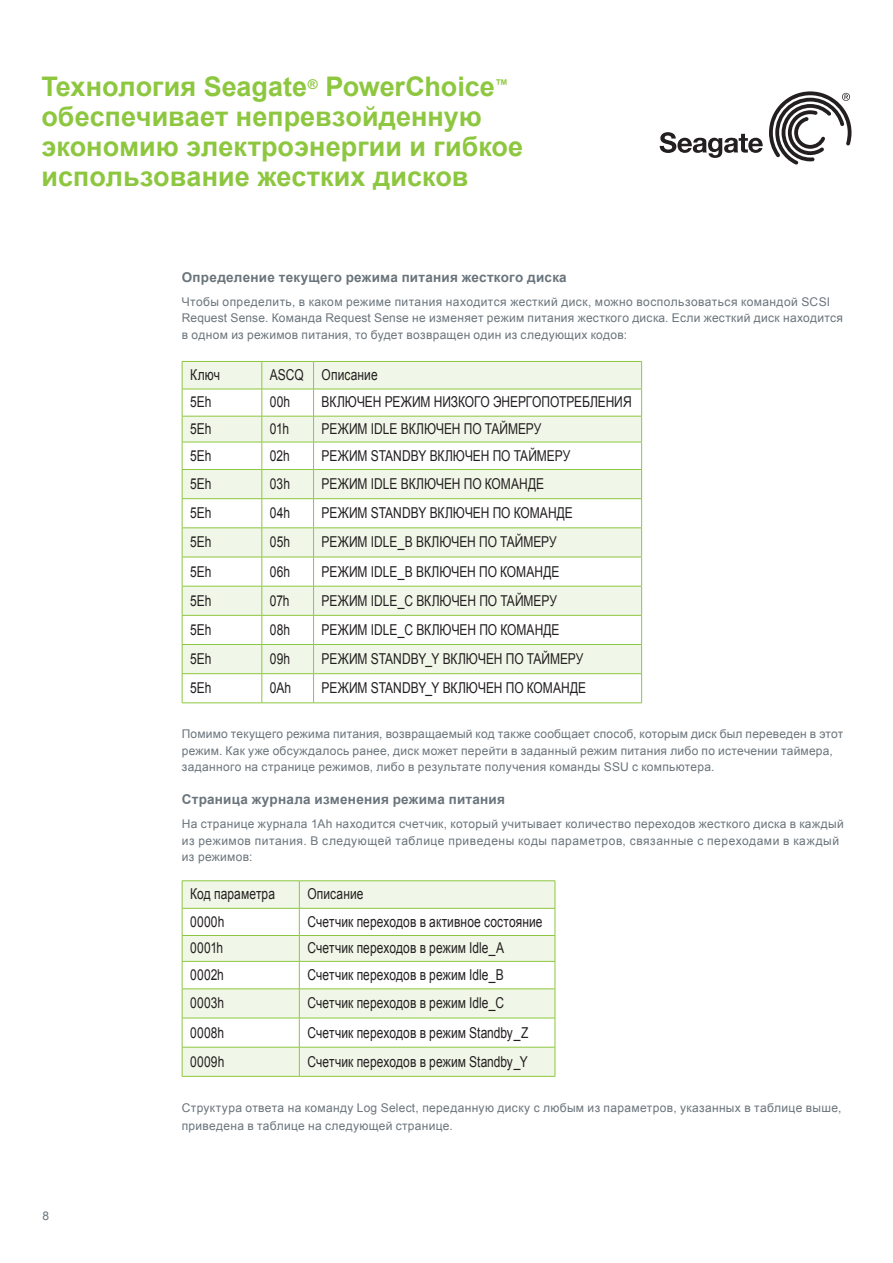
<style>
.page{position:relative;width:893px;height:1263px;background:#fff}
.page>*{position:absolute;margin:0;border:0;box-sizing:border-box;transform-origin:0 0}
.t1{font:700 27px/30px "Arial";color:#8dc73f}
.t2{font:15px "Arial";letter-spacing:.005em;color:#231f20;scale:.8 1}
.t3{font:700 13.5px "Arial";letter-spacing:.02em;color:#6a747b}
.t4{font:12px/16.5px "Arial";letter-spacing:.025em;color:#6a747b}
</style>
<div class="page">
<svg style="left:183px;top:362px;width:458px;height:311px;fill:#f1f7e8"></svg>
<hr style="left:182px;top:361px;width:80px;height:1px;background:#8dc73f">
<hr style="left:262px;top:361px;width:52px;height:1px;background:#8dc73f">
<hr style="left:314px;top:361px;width:328px;height:1px;background:#8dc73f">
<hr style="left:182px;top:389px;width:80px;height:1px;background:#8dc73f">
<hr style="left:262px;top:389px;width:52px;height:1px;background:#8dc73f">
<hr style="left:314px;top:389px;width:328px;height:1px;background:#8dc73f">
<svg style="left:182px;top:362px;width:1px;height:341px"></svg>
<hr style="left:182px;top:416px;width:80px;height:1px;background:#8dc73f">
<hr style="left:182px;top:442px;width:80px;height:1px;background:#8dc73f">
<hr style="left:182px;top:469px;width:80px;height:1px;background:#8dc73f">
<hr style="left:182px;top:498px;width:80px;height:1px;background:#8dc73f">
<hr style="left:182px;top:528px;width:80px;height:1px;background:#8dc73f">
<hr style="left:182px;top:557px;width:80px;height:1px;background:#8dc73f">
<hr style="left:182px;top:586px;width:80px;height:1px;background:#8dc73f">
<hr style="left:182px;top:615px;width:80px;height:1px;background:#8dc73f">
<hr style="left:182px;top:644px;width:80px;height:1px;background:#8dc73f">
<hr style="left:182px;top:673px;width:80px;height:1px;background:#8dc73f">
<svg style="left:262px;top:362px;width:1px;height:341px"></svg>
<hr style="left:262px;top:416px;width:52px;height:1px;background:#8dc73f">
<hr style="left:314px;top:416px;width:328px;height:1px;background:#8dc73f">
<hr style="left:262px;top:442px;width:52px;height:1px;background:#8dc73f">
<hr style="left:314px;top:442px;width:328px;height:1px;background:#8dc73f">
<hr style="left:262px;top:469px;width:52px;height:1px;background:#8dc73f">
<hr style="left:314px;top:469px;width:328px;height:1px;background:#8dc73f">
<svg style="left:313px;top:362px;width:1px;height:341px"></svg>
<svg style="left:641px;top:362px;width:1px;height:341px"></svg>
<hr style="left:262px;top:498px;width:52px;height:1px;background:#8dc73f">
<hr style="left:314px;top:498px;width:328px;height:1px;background:#8dc73f">
<hr style="left:262px;top:528px;width:52px;height:1px;background:#8dc73f">
<hr style="left:314px;top:528px;width:328px;height:1px;background:#8dc73f">
<hr style="left:262px;top:557px;width:52px;height:1px;background:#8dc73f">
<hr style="left:314px;top:557px;width:328px;height:1px;background:#8dc73f">
<hr style="left:262px;top:586px;width:52px;height:1px;background:#8dc73f">
<hr style="left:314px;top:586px;width:328px;height:1px;background:#8dc73f">
<hr style="left:262px;top:615px;width:52px;height:1px;background:#8dc73f">
<hr style="left:314px;top:615px;width:328px;height:1px;background:#8dc73f">
<hr style="left:262px;top:644px;width:52px;height:1px;background:#8dc73f">
<hr style="left:314px;top:644px;width:328px;height:1px;background:#8dc73f">
<hr style="left:262px;top:673px;width:52px;height:1px;background:#8dc73f">
<hr style="left:314px;top:673px;width:328px;height:1px;background:#8dc73f">
<hr style="left:182px;top:703px;width:80px;height:1px;background:#8dc73f">
<hr style="left:262px;top:703px;width:52px;height:1px;background:#8dc73f">
<hr style="left:314px;top:703px;width:328px;height:1px;background:#8dc73f">
<svg style="left:183px;top:881px;width:372px;height:195px;fill:#f1f7e8"></svg>
<hr style="left:182px;top:880px;width:117px;height:1px;background:#8dc73f">
<hr style="left:299px;top:880px;width:256px;height:1px;background:#8dc73f">
<hr style="left:182px;top:908px;width:117px;height:1px;background:#8dc73f">
<hr style="left:299px;top:908px;width:256px;height:1px;background:#8dc73f">
<svg style="left:182px;top:881px;width:1px;height:195px"></svg>
<hr style="left:182px;top:935px;width:117px;height:1px;background:#8dc73f">
<hr style="left:182px;top:961px;width:117px;height:1px;background:#8dc73f">
<hr style="left:182px;top:988px;width:117px;height:1px;background:#8dc73f">
<hr style="left:182px;top:1018px;width:117px;height:1px;background:#8dc73f">
<hr style="left:182px;top:1047px;width:117px;height:1px;background:#8dc73f">
<hr style="left:299px;top:935px;width:256px;height:1px;background:#8dc73f">
<hr style="left:299px;top:961px;width:256px;height:1px;background:#8dc73f">
<hr style="left:299px;top:988px;width:256px;height:1px;background:#8dc73f">
<hr style="left:182px;top:1076px;width:117px;height:1px;background:#8dc73f">
<svg style="left:299px;top:881px;width:1px;height:195px"></svg>
<svg style="left:555px;top:881px;width:1px;height:195px"></svg>
<hr style="left:299px;top:1018px;width:256px;height:1px;background:#8dc73f">
<hr style="left:299px;top:1047px;width:256px;height:1px;background:#8dc73f">
<hr style="left:299px;top:1076px;width:256px;height:1px;background:#8dc73f">
<svg style="left:660px;top:132px;width:103px;height:26px"></svg>
<svg style="left:769px;top:91px;width:82px;height:74px"></svg>
<h1 class="t1" style="left:41px;top:73px;width:483px">Технология Seagate<sup>®</sup> PowerChoice<sup>™ </sup>обеспечивает непревзойденную экономию электроэнергии и гибкое использование жестких дисков</h1>
<p class="t4" style="left:43px;top:1208px;width:8px">8</p>
<p class="t3" style="left:182px;top:268px;width:386px">Определение текущего режима питания жесткого диска</p>
<p class="t4" style="left:182px;top:293px;width:663px">Чтобы определить, в каком режиме питания находится жесткий диск, можно воспользоваться командой SCSI<br>Request Sense. Команда Request Sense не изменяет режим питания жесткого диска. Если жесткий диск находится в одном из режимов питания, то будет возвращен один из следующих кодов:</p>
<p class="t2" style="left:190px;top:365px;width:39px">Ключ</p>
<p class="t2" style="left:270px;top:365px;width:136px">ASCQ Описание</p>
<p class="t2" style="left:190px;top:392px;width:28px">5Eh</p>
<p class="t2" style="left:270px;top:392px;width:27px">00h</p>
<p class="t2" style="left:322px;top:392px;width:389px">ВКЛЮЧЕН РЕЖИМ НИЗКОГО ЭНЕРГОПОТРЕБЛЕНИЯ</p>
<p class="t2" style="left:190px;top:419px;width:28px">5Eh</p>
<p class="t2" style="left:270px;top:419px;width:25px">01h</p>
<p class="t2" style="left:322px;top:419px;width:276px">РЕЖИМ IDLE ВКЛЮЧЕН ПО ТАЙМЕРУ</p>
<p class="t2" style="left:190px;top:446px;width:28px">5Eh</p>
<p class="t2" style="left:270px;top:446px;width:26px">02h</p>
<p class="t2" style="left:322px;top:446px;width:312px">РЕЖИМ STANDBY ВКЛЮЧЕН ПО ТАЙМЕРУ</p>
<p class="t2" style="left:190px;top:474px;width:28px">5Eh</p>
<p class="t2" style="left:270px;top:474px;width:27px">03h</p>
<p class="t2" style="left:322px;top:474px;width:280px">РЕЖИМ IDLE ВКЛЮЧЕН ПО КОМАНДЕ</p>
<p class="t2" style="left:190px;top:503px;width:28px">5Eh</p>
<p class="t2" style="left:270px;top:503px;width:27px">04h</p>
<p class="t2" style="left:322px;top:503px;width:316px">РЕЖИМ STANDBY ВКЛЮЧЕН ПО КОМАНДЕ</p>
<p class="t2" style="left:190px;top:532px;width:28px">5Eh</p>
<p class="t2" style="left:270px;top:532px;width:27px">05h</p>
<p class="t2" style="left:322px;top:532px;width:295px">РЕЖИМ IDLE_B ВКЛЮЧЕН ПО ТАЙМЕРУ</p>
<p class="t2" style="left:190px;top:561px;width:28px">5Eh</p>
<p class="t2" style="left:270px;top:561px;width:27px">06h</p>
<p class="t2" style="left:322px;top:561px;width:299px">РЕЖИМ IDLE_B ВКЛЮЧЕН ПО КОМАНДЕ</p>
<p class="t2" style="left:190px;top:591px;width:28px">5Eh</p>
<p class="t2" style="left:270px;top:591px;width:26px">07h</p>
<p class="t2" style="left:322px;top:591px;width:296px">РЕЖИМ IDLE_C ВКЛЮЧЕН ПО ТАЙМЕРУ</p>
<p class="t2" style="left:190px;top:620px;width:28px">5Eh</p>
<p class="t2" style="left:270px;top:620px;width:27px">08h</p>
<p class="t2" style="left:322px;top:620px;width:299px">РЕЖИМ IDLE_C ВКЛЮЧЕН ПО КОМАНДЕ</p>
<p class="t2" style="left:190px;top:649px;width:28px">5Eh</p>
<p class="t2" style="left:270px;top:649px;width:27px">09h</p>
<p class="t2" style="left:322px;top:649px;width:329px">РЕЖИМ STANDBY_Y ВКЛЮЧЕН ПО ТАЙМЕРУ</p>
<p class="t2" style="left:190px;top:678px;width:28px">5Eh</p>
<p class="t2" style="left:270px;top:678px;width:28px">0Ah</p>
<p class="t2" style="left:322px;top:678px;width:332px">РЕЖИМ STANDBY_Y ВКЛЮЧЕН ПО КОМАНДЕ</p>
<p class="t4" style="left:182px;top:726px;width:663px">Помимо текущего режима питания, возвращаемый код также сообщает способ, которым диск был переведен в этот режим. Как уже обсуждалось ранее, диск может перейти в заданный режим питания либо по истечении таймера, заданного на странице режимов, либо в результате получения команды SSU с компьютера.</p>
<p class="t3" style="left:182px;top:791px;width:325px">Страница журнала изменения режима питания</p>
<p class="t4" style="left:182px;top:816px;width:663px">На странице журнала 1Ah находится счетчик, который учитывает количество переходов жесткого диска в каждый из режимов питания. В следующей таблице приведены коды параметров, связанные с переходами в каждый из режимов:</p>
<p class="t2" style="left:190px;top:884px;width:108px">Код параметра</p>
<p class="t2" style="left:307px;top:884px;width:72px">Описание</p>
<p class="t2" style="left:190px;top:912px;width:44px">0000h</p>
<p class="t2" style="left:307px;top:912px;width:295px">Счетчик переходов в активное состояние</p>
<p class="t2" style="left:190px;top:938px;width:43px">0001h</p>
<p class="t2" style="left:307px;top:938px;width:247px">Счетчик переходов в режим Idle_A</p>
<p class="t2" style="left:190px;top:965px;width:44px">0002h</p>
<p class="t2" style="left:307px;top:965px;width:247px">Счетчик переходов в режим Idle_B</p>
<p class="t2" style="left:190px;top:993px;width:44px">0003h</p>
<p class="t2" style="left:307px;top:993px;width:247px">Счетчик переходов в режим Idle_C</p>
<p class="t2" style="left:190px;top:1022px;width:44px">0008h</p>
<p class="t2" style="left:307px;top:1022px;width:278px">Счетчик переходов в режим Standby_Z</p>
<p class="t2" style="left:190px;top:1051px;width:44px">0009h</p>
<p class="t2" style="left:307px;top:1051px;width:277px">Счетчик переходов в режим Standby_Y</p>
<p class="t4" style="left:182px;top:1099px;width:661px;line-height:17.5px">Структура ответа на команду Log Select, переданную диску с любым из параметров, указанных в таблице выше, приведена в таблице на следующей странице.</p>
</div>
